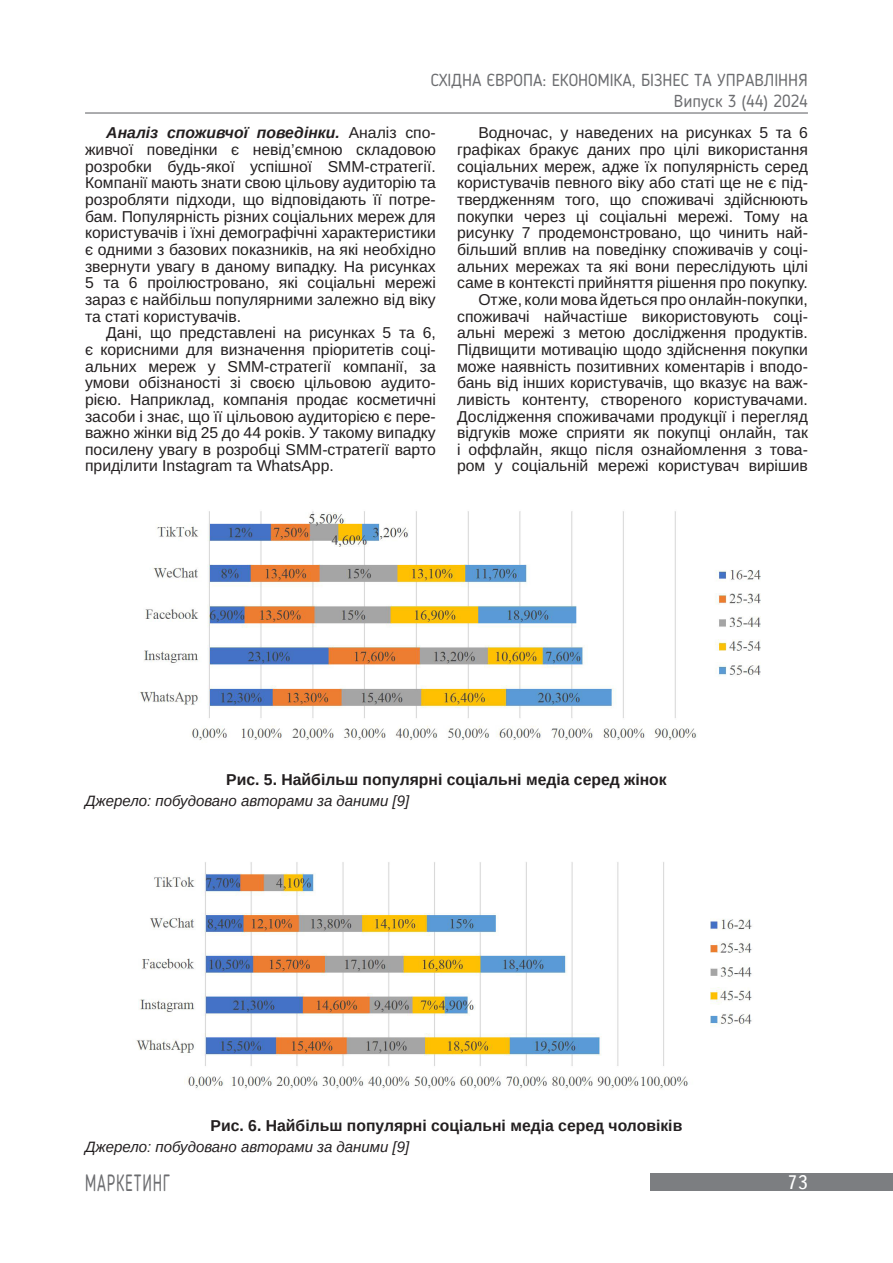
<style>
.page{position:relative;width:893px;height:1263px;background:#fff}
.page>*{position:absolute;margin:0;border:0;box-sizing:border-box;transform-origin:0 0}
.t1{font:23.4px "Blogger Sans";letter-spacing:.05em;color:#6c6d70;scale:.69 1}
.t2{font:19.5px "Ukrainian Text";color:#fff}
.t3{font:17.25px/20.7px "Blogger Sans";color:#6c6d70;text-align:right}
.Текст_основной_G{font:15.75px/16.6px "Arimo";color:#231f20;text-align:justify}
.Рисунок{font:700 15.75px "Arimo";color:#231f20}
.Джерело{font:italic 15px "Arimo";color:#231f20}
.s1{font-weight:700;font-style:italic}
</style>
<div class="page">
<hr style="left:85px;top:112px;width:723px;height:2px;background:#6c6d70">
<div style="left:651px;top:1173px;width:242px;height:18px;background:#7c7e81"></div>
<img style="left:140px;top:511px;width:621px;height:229px">
<img style="left:136px;top:862px;width:616px;height:228px">
<p class="t3" style="left:431px;top:69px;width:379px">СХІДНА ЄВРОПА: ЕКОНОМІКА, БІЗНЕС ТА УПРАВЛІННЯ<br>Випуск 3 (44) 2024</p>
<p class="Текст_основной_G" style="left:85px;top:125px;width:352px;text-indent:21px"><span class="s1">Аналіз споживчої поведінки.</span> Аналіз спо&shy;живчої поведінки є невід’ємною складовою розробки будь-якої успішної SMM-стратегії.<br>Компанії мають знати свою цільову аудиторію та розробляти підходи, що відповідають її потре&shy;бам. Популярність різних соціальних мереж для користувачів і їхні демографічні характеристики є одними з базових показників, на які необхідно звернути увагу в даному випадку. На рисунках 5 та 6 проілюстровано, які соціальні мережі зараз є найбільш популярними залежно від віку та статі користувачів.</p>
<p class="Текст_основной_G" style="left:85px;top:325px;width:352px;text-indent:21px">Дані, що представлені на рисунках 5 та 6, є корисними для визначення пріоритетів соці&shy;альних мереж у SMM-стратегії компанії, за умови обізнаності зі своєю цільовою аудито&shy;рією. Наприклад, компанія продає косметичні засоби і знає, що її цільовою аудиторією є пере&shy;важно жінки від 25 до 44 років. У такому випадку посилену увагу в розробці SMM-стратегії варто приділити Instagram та WhatsApp.</p>
<p class="Текст_основной_G" style="left:457px;top:125px;width:352px;text-indent:21px">Водночас, у наведених на рисунках 5 та 6 графіках бракує даних про цілі використання соціальних мереж, адже їх популярність серед користувачів певного віку або статі ще не є під&shy;твердженням того, що споживачі здійснюють покупки через ці соціальні мережі. Тому на рисунку 7 продемонстровано, що чинить най&shy;більший вплив на поведінку споживачів у соці&shy;альних мережах та які вони переслідують цілі саме в контексті прийняття рішення про покупку.</p>
<p class="Текст_основной_G" style="left:457px;top:291px;width:352px;text-indent:21px">Отже, коли мова йдеться про онлайн-покупки, споживачі найчастіше використовують соці&shy;альні мережі з метою дослідження продуктів.<br>Підвищити мотивацію щодо здійснення покупки може наявність позитивних коментарів і вподо&shy;бань від інших користувачів, що вказує на важ&shy;ливість контенту, створеного користувачами.<br>Дослідження споживачами продукції і перегляд відгуків може сприяти як покупці онлайн, так і оффлайн, якщо після ознайомлення з това&shy;ром у соціальній мережі користувач вирішив</p>
<p class="Рисунок" style="left:226px;top:769px;width:442px">Рис. 5. Найбільш популярні соціальні медіа серед жінок</p>
<p class="Джерело" style="left:85px;top:790px;width:326px">Джерело: побудовано авторами за даними [9]</p>
<p class="Рисунок" style="left:211px;top:1115px;width:473px">Рис. 6. Найбільш популярні соціальні медіа серед чоловіків</p>
<p class="Джерело" style="left:85px;top:1137px;width:326px">Джерело: побудовано авторами за даними [9]</p>
<h1 class="t1" style="left:85px;top:1168px;width:125px">МАРКЕТИНГ</h1>
<p class="t2" style="left:787px;top:1172px;width:22px">73</p>
</div>
